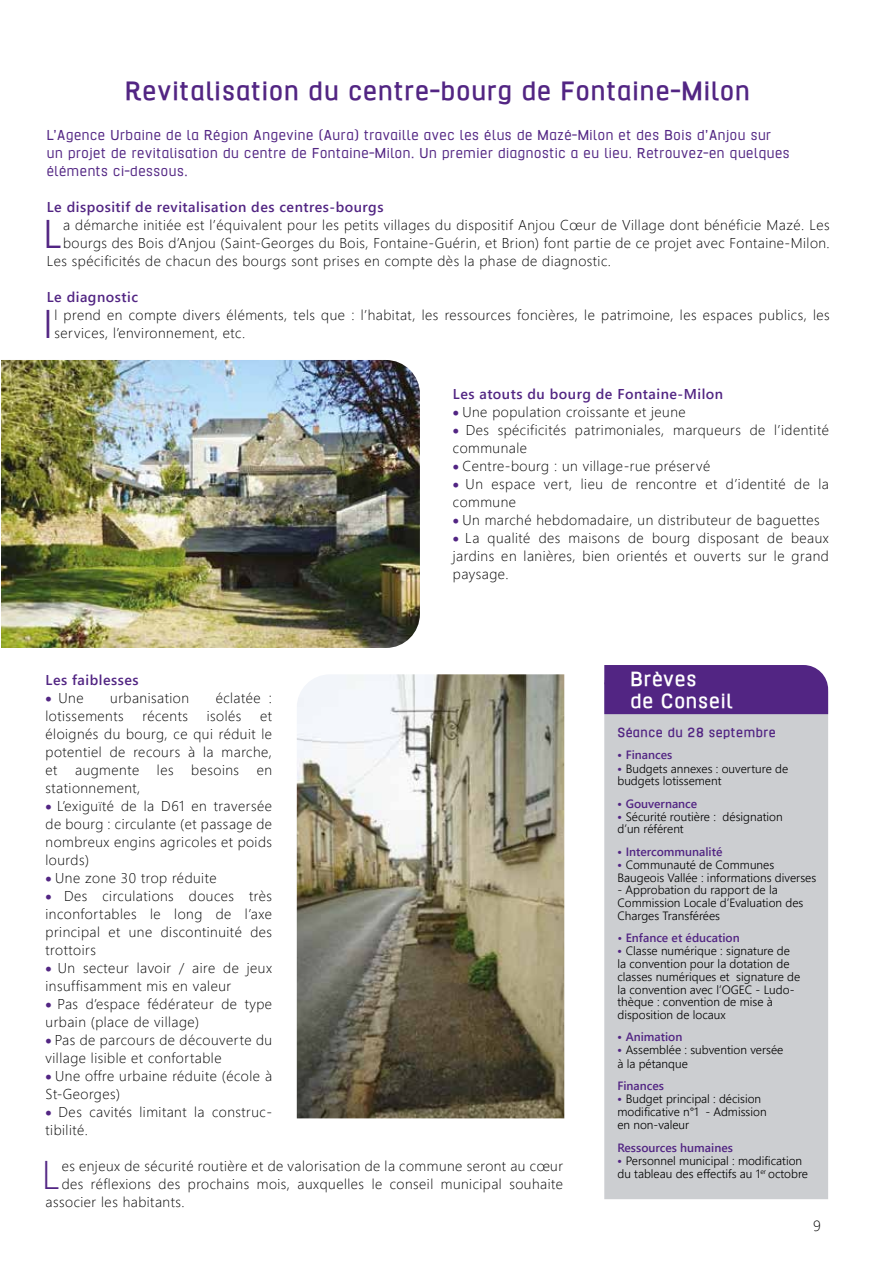
<style>
.page{position:relative;width:893px;height:1263px;background:#fff}
.page>*{position:absolute;margin:0;border:0;box-sizing:border-box;transform-origin:0 0}
.t1{font:39.9px "Webly Sleek UI Semilight";color:#522583}
.t2{font:39.9px "Webly Sleek UI Light";color:#522583}
.t3{font:700 30px "Hurufo&Numero";letter-spacing:.035em;color:#522583}
.t4{font:700 23.25px/22.5px "Hurufo&Numero";letter-spacing:.035em;color:#fff}
.t5{font:16.5px/18px "Hurufo&Numero";letter-spacing:.035em;color:#522583}
.t6{font:700 15px "Hurufo&Numero";letter-spacing:.035em;color:#522583}
.t7{font:15px "Webly Sleek UI Light";color:#000}
.t8{font:14.25px/18px "Webly Sleek UI Light";letter-spacing:.035em;color:#000}
.t9{font:14.25px "Webly Sleek UI Semibold";letter-spacing:.035em;color:#522583}
.t10{font:12px/12.8px "Webly Sleek UI Semilight";color:#000}
.t11{font:12px "Webly Sleek UI Semibold";color:#522583}
.s1{color:#522583}
.s2{font-size:12px;color:#522583}
.s3{font-family:"Hurufo&Numero";font-weight:700}
.s4{font-family:"Hurufo&Numero";font-weight:700;color:#522583}
</style>
<div class="page">
<img style="left:1px;top:360px;width:419px;height:288px">
<img style="left:297px;top:674px;width:267px;height:444px">
<div style="left:604px;top:714px;width:224px;height:485px;background:#ccced1"></div>
<div style="left:604px;top:665px;width:224px;height:49px;background:#522583"></div>
<h2 class="t3" style="left:125px;top:77px;width:626px">Revitalisation du centre-bourg de Fontaine-Milon</h2>
<p class="t5" style="left:47px;top:126px;width:744px">L’Agence Urbaine de la Région Angevine (Aura) travaille avec les élus de Mazé-Milon et des Bois d’Anjou sur un projet de revitalisation du centre de Fontaine-Milon. Un premier diagnostic a eu lieu. Retrouvez-en quelques éléments ci-dessous.</p>
<p class="t9" style="left:47px;top:196px;width:338px">Le dispositif de revitalisation des centres-bourgs</p>
<h1 class="t1" style="left:43px;top:204px;width:20px">L</h1>
<p class="t8" style="left:63px;top:216px;width:768px">a démarche initiée est l’équivalent pour les petits villages du dispositif Anjou Cœur de Village dont bénéficie Mazé. Les</p>
<p class="t8" style="left:63px;top:234px;width:768px">bourgs des Bois d’Anjou (Saint-Georges du Bois, Fontaine-Guérin, et Brion) font partie de ce projet avec Fontaine-Milon.</p>
<p class="t8" style="left:47px;top:252px;width:566px">Les spécificités de chacun des bourgs sont prises en compte dès la phase de diagnostic.</p>
<p class="t9" style="left:47px;top:286px;width:93px">Le diagnostic</p>
<h1 class="t1" style="left:43px;top:294px;width:11px">I</h1>
<p class="t8" style="left:54px;top:306px;width:777px">l prend en compte divers éléments, tels que : l’habitat, les ressources foncières, le patrimoine, les espaces publics, les services, l’environnement, etc.</p>
<p class="t9" style="left:453px;top:383px;width:272px">Les atouts du bourg de Fontaine-Milon</p>
<p class="t8" style="left:453px;top:402px;width:234px"><span class="s1">•</span> Une population croissante et jeune</p>
<p class="t8" style="left:453px;top:420px;width:378px"><span class="s1">•</span> Des spécificités patrimoniales, marqueurs de l’identité communale</p>
<p class="t8" style="left:453px;top:456px;width:259px"><span class="s1">•</span> Centre-bourg : un village-rue préservé</p>
<p class="t8" style="left:453px;top:474px;width:378px"><span class="s1">•</span> Un espace vert, lieu de rencontre et d’identité de la commune</p>
<p class="t8" style="left:453px;top:510px;width:368px"><span class="s1">•</span> Un marché hebdomadaire, un distributeur de baguettes</p>
<p class="t8" style="left:453px;top:528px;width:378px;text-align:justify"><span class="s1">•</span> La qualité des maisons de bourg disposant de beaux jardins en lanières, bien orientés et ouverts sur le grand paysage.</p>
<p class="t9" style="left:46px;top:669px;width:95px">Les faiblesses</p>
<p class="t8" style="left:46px;top:688px;width:40px"><span class="s1">•</span> Une</p>
<p class="t8" style="left:110px;top:688px;width:80px">urbanisation</p>
<p class="t8" style="left:216px;top:688px;width:58px">éclatée :</p>
<p class="t8" style="left:46px;top:706px;width:80px">lotissements</p>
<p class="t8" style="left:142px;top:706px;width:47px">récents</p>
<p class="t8" style="left:207px;top:706px;width:36px">isolés</p>
<p class="t8" style="left:46px;top:706px;width:228px;text-align:justify;text-indent:215px">et éloignés du bourg, ce qui réduit le potentiel de recours à la marche, et augmente les besoins en stationnement,</p>
<p class="t8" style="left:46px;top:796px;width:228px;text-align:justify"><span class="s1">•</span> L’exiguïté de la D61 en traversée de bourg : circulante (et passage de nombreux engins agricoles et poids lourds)</p>
<p class="t8" style="left:46px;top:868px;width:173px"><span class="s1">•</span> Une zone 30 trop réduite</p>
<p class="t8" style="left:46px;top:886px;width:228px;text-align:justify"><span class="s1">•</span> Des circulations douces très inconfortables le long de l’axe principal et une discontinuité des trottoirs</p>
<p class="t8" style="left:46px;top:958px;width:228px"><span class="s1">•</span> Un secteur lavoir / aire de jeux insuffisamment mis en valeur</p>
<p class="t8" style="left:46px;top:994px;width:228px"><span class="s1">•</span> Pas d’espace fédérateur de type urbain (place de village)</p>
<p class="t8" style="left:46px;top:1030px;width:228px"><span class="s1">•</span> Pas de parcours de découverte du village lisible et confortable</p>
<p class="t8" style="left:46px;top:1066px;width:228px"><span class="s1">•</span> Une offre urbaine réduite (école à<br>St-Georges)</p>
<p class="t8" style="left:46px;top:1102px;width:228px"><span class="s1">•</span> Des cavités limitant la construc&shy;tibilité.</p>
<h1 class="t2" style="left:42px;top:1144px;width:20px">L</h1>
<p class="t8" style="left:62px;top:1156px;width:503px">es enjeux de sécurité routière et de valorisation de la commune seront au cœur</p>
<p class="t8" style="left:62px;top:1174px;width:503px">des réflexions des prochains mois, auxquelles le conseil municipal souhaite</p>
<p class="t8" style="left:46px;top:1192px;width:141px">associer les habitants.</p>
<h3 class="t4" style="left:631px;top:667px;width:104px;text-indent:-26px"><span class="s2">•</span> Brèves<br>de Conseil</h3>
<p class="t6" style="left:617px;top:726px;width:160px">Séance du 28 septembre</p>
<p class="t11" style="left:617px;top:746px;width:56px"><span class="s3">•</span> Finances</p>
<p class="t10" style="left:617px;top:761px;width:172px"><span class="s4">•</span> Budgets annexes : ouverture de budgets lotissement</p>
<p class="t11" style="left:617px;top:794px;width:81px"><span class="s3">•</span> Gouvernance</p>
<p class="t10" style="left:617px;top:810px;width:167px"><span class="s4">•</span> Sécurité routière : désignation d’un référent</p>
<p class="t11" style="left:617px;top:842px;width:106px"><span class="s3">•</span> Intercommunalité</p>
<p class="t10" style="left:617px;top:858px;width:200px"><span class="s4">•</span> Communauté de Communes<br>Baugeois Vallée : informations diverses</p>
<p class="t10" style="left:617px;top:883px;width:187px">- Approbation du rapport de la<br>Commission Locale d’Evaluation des<br>Charges Transférées</p>
<p class="t11" style="left:617px;top:929px;width:124px">• Enfance et éducation</p>
<p class="t10" style="left:617px;top:944px;width:184px"><span class="s4">•</span> Classe numérique : signature de la convention pour la dotation de classes numériques et signature de la convention avec l’OGEC - Ludo&shy;thèque : convention de mise à disposition de locaux</p>
<p class="t11" style="left:617px;top:1028px;width:66px"><span class="s3">•</span> Animation</p>
<p class="t10" style="left:617px;top:1043px;width:167px;line-height:13.2px"><span class="s4">•</span> Assemblée : subvention versée à la pétanque</p>
<p class="t11" style="left:617px;top:1076px;width:48px">Finances</p>
<p class="t10" style="left:617px;top:1092px;width:151px;line-height:13.2px"><span class="s4">•</span> Budget principal : décision modificative n°1 - Admission en non-valeur</p>
<p class="t11" style="left:617px;top:1138px;width:117px">Ressources humaines</p>
<p class="t10" style="left:617px;top:1153px;width:192px;line-height:13.2px"><span class="s4">•</span> Personnel municipal : modification du tableau des effectifs au 1<sup>er</sup> octobre</p>
<p class="t7" style="left:813px;top:1215px;width:9px">9</p>
</div>
